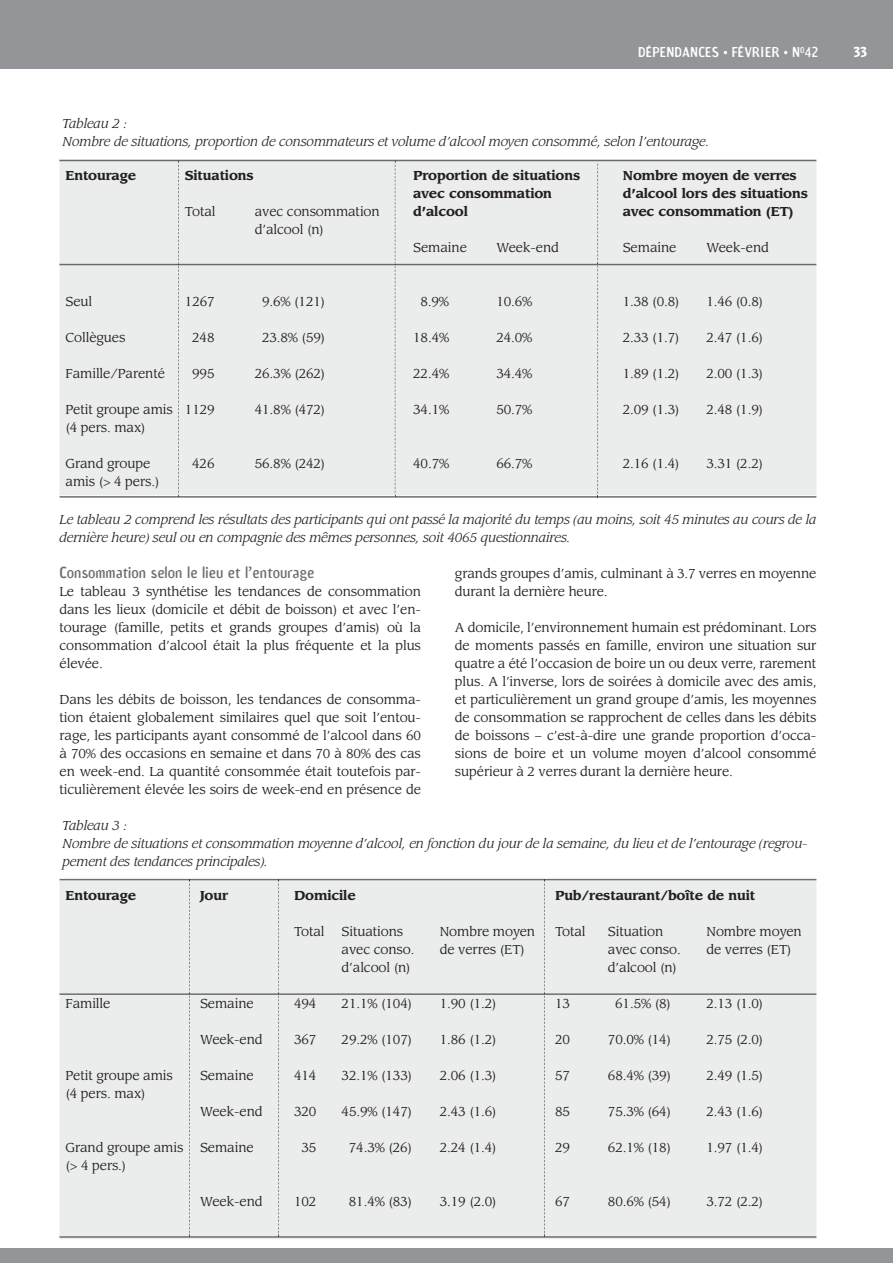
<style>
.page{position:relative;width:893px;height:1263px;background:#fff}
.page>*{position:absolute;margin:0;border:0;box-sizing:border-box;transform-origin:0 0}
.t1{font:15px "Amoebia Sans";color:#6d6e70}
.t2{font:13.5px "Amoebia Sans";letter-spacing:.02em;color:#fff}
.t3{font:700 13.5px "Amoebia";color:#fff}
.t4{font:12.75px/18px "Leawood";letter-spacing:-.01em;color:#231f20}
.t5{font:italic 12.75px/18px "Leawood";letter-spacing:-.01em;color:#231f20}
.t6{font:700 12.75px/18px "Leawood";letter-spacing:-.01em;color:#231f20}
</style>
<div class="page">
<div style="left:0;top:0;width:893px;height:68px;background:#939598"></div>
<div style="left:0;top:1249px;width:893px;height:14px;background:#939598"></div>
<div style="left:60px;top:160px;width:756px;height:338px;background:#ebecec"></div>
<div style="left:60px;top:879px;width:756px;height:359px;background:#ebecec"></div>
<p class="t2" style="left:638px;top:46px;width:182px">DÉPENDANCES FÉVRIER N<sup>O</sup>42</p>
<p class="t3" style="left:854px;top:46px;width:15px">33</p>
<p class="t5" style="left:63px;top:115px;width:648px">Tableau 2 :<br>Nombre de situations, proportion de consommateurs et volume d’alcool moyen consommé, selon l’entourage.</p>
<p class="t6" style="left:66px;top:168px;width:72px">Entourage</p>
<p class="t6" style="left:185px;top:168px;width:70px">Situations</p>
<p class="t6" style="left:413px;top:168px;width:169px">Proportion de situations avec consommation d’alcool</p>
<p class="t6" style="left:623px;top:168px;width:187px">Nombre moyen de verres d’alcool lors des situations</p>
<p class="t4" style="left:185px;top:204px;width:32px">Total</p>
<p class="t4" style="left:255px;top:204px;width:127px">avec consommation</p>
<p class="t6" style="left:623px;top:204px;width:173px">avec consommation (ET)</p>
<p class="t4" style="left:255px;top:222px;width:71px">d’alcool (n)</p>
<p class="t4" style="left:413px;top:240px;width:55px">Semaine</p>
<p class="t4" style="left:496px;top:240px;width:64px">Week-end</p>
<p class="t4" style="left:623px;top:240px;width:55px">Semaine</p>
<p class="t4" style="left:706px;top:240px;width:64px">Week-end</p>
<p class="t4" style="left:66px;top:294px;width:28px">Seul</p>
<p class="t4" style="left:185px;top:294px;width:31px">1267</p>
<p class="t4" style="left:262px;top:294px;width:65px">9.6% (121)</p>
<p class="t4" style="left:420px;top:294px;width:30px">8.9%</p>
<p class="t4" style="left:496px;top:294px;width:38px">10.6%</p>
<p class="t4" style="left:623px;top:294px;width:58px">1.38 (0.8)</p>
<p class="t4" style="left:706px;top:294px;width:58px">1.46 (0.8)</p>
<p class="t4" style="left:66px;top:330px;width:61px">Collègues</p>
<p class="t4" style="left:192px;top:330px;width:24px">248</p>
<p class="t4" style="left:262px;top:330px;width:65px">23.8% (59)</p>
<p class="t4" style="left:413px;top:330px;width:38px">18.4%</p>
<p class="t4" style="left:496px;top:330px;width:38px">24.0%</p>
<p class="t4" style="left:623px;top:330px;width:58px">2.33 (1.7)</p>
<p class="t4" style="left:706px;top:330px;width:58px">2.47 (1.6)</p>
<p class="t4" style="left:66px;top:366px;width:101px">Famille/Parenté</p>
<p class="t4" style="left:192px;top:366px;width:24px">995</p>
<p class="t4" style="left:255px;top:366px;width:72px">26.3% (262)</p>
<p class="t4" style="left:413px;top:366px;width:38px">22.4%</p>
<p class="t4" style="left:496px;top:366px;width:38px">34.4%</p>
<p class="t4" style="left:623px;top:366px;width:58px">1.89 (1.2)</p>
<p class="t4" style="left:706px;top:366px;width:58px">2.00 (1.3)</p>
<p class="t4" style="left:66px;top:402px;width:109px">Petit groupe amis (4 pers. max)</p>
<p class="t4" style="left:185px;top:402px;width:31px">1129</p>
<p class="t4" style="left:255px;top:402px;width:72px">41.8% (472)</p>
<p class="t4" style="left:413px;top:402px;width:38px">34.1%</p>
<p class="t4" style="left:496px;top:402px;width:38px">50.7%</p>
<p class="t4" style="left:623px;top:402px;width:58px">2.09 (1.3)</p>
<p class="t4" style="left:706px;top:402px;width:58px">2.48 (1.9)</p>
<p class="t4" style="left:66px;top:456px;width:96px">Grand groupe amis (&gt; 4 pers.)</p>
<p class="t4" style="left:192px;top:456px;width:24px">426</p>
<p class="t4" style="left:255px;top:456px;width:72px">56.8% (242)</p>
<p class="t4" style="left:413px;top:456px;width:38px">40.7%</p>
<p class="t4" style="left:496px;top:456px;width:38px">66.7%</p>
<p class="t4" style="left:623px;top:456px;width:58px">2.16 (1.4)</p>
<p class="t4" style="left:706px;top:456px;width:58px">3.31 (2.2)</p>
<p class="t5" style="left:60px;top:511px;width:758px">Le tableau 2 comprend les résultats des participants qui ont passé la majorité du temps (au moins, soit 45 minutes au cours de la dernière heure) seul ou en compagnie des mêmes personnes, soit 4065 questionnaires.</p>
<p class="t1" style="left:60px;top:565px;width:256px">Consommation selon le lieu et l’entourage</p>
<p class="t4" style="left:60px;top:583px;width:363px;text-align:justify">Le tableau 3 synthétise les tendances de consommation dans les lieux (domicile et débit de boisson) et avec l’en&shy;tourage (famille, petits et grands groupes d’amis) où la consommation d’alcool était la plus fréquente et la plus élevée.</p>
<p class="t4" style="left:60px;top:691px;width:363px;text-align:justify">Dans les débits de boisson, les tendances de consomma&shy;tion étaient globalement similaires quel que soit l’entou&shy;rage, les participants ayant consommé de l’alcool dans 60 à 70% des occasions en semaine et dans 70 à 80% des cas en week-end. La quantité consommée était toutefois par&shy;ticulièrement élevée les soirs de week-end en présence de</p>
<p class="t4" style="left:455px;top:565px;width:363px">grands groupes d’amis, culminant à 3.7 verres en moyenne durant la dernière heure.</p>
<p class="t4" style="left:455px;top:619px;width:363px;text-align:justify">A domicile, l’environnement humain est prédominant. Lors de moments passés en famille, environ une situation sur quatre a été l’occasion de boire un ou deux verre, rarement plus. A l’inverse, lors de soirées à domicile avec des amis, et particulièrement un grand groupe d’amis, les moyennes de consommation se rapprochent de celles dans les débits de boissons – c’est-à-dire une grande proportion d’occa&shy;sions de boire et un volume moyen d’alcool consommé supérieur à 2 verres durant la dernière heure.</p>
<p class="t5" style="left:63px;top:817px;width:747px">Tableau 3 :<br>Nombre de situations et consommation moyenne d’alcool, en fonction du jour de la semaine, du lieu et de l’entourage (regrou&shy;pement des tendances principales).</p>
<p class="t6" style="left:66px;top:888px;width:72px">Entourage</p>
<p class="t6" style="left:200px;top:888px;width:30px">Jour</p>
<p class="t6" style="left:294px;top:888px;width:63px">Domicile</p>
<p class="t6" style="left:555px;top:888px;width:202px">Pub/restaurant/boîte de nuit</p>
<p class="t4" style="left:294px;top:924px;width:32px">Total</p>
<p class="t4" style="left:342px;top:924px;width:74px">Situations avec conso. d’alcool (n)</p>
<p class="t4" style="left:440px;top:924px;width:97px">Nombre moyen de verres (ET)</p>
<p class="t4" style="left:555px;top:924px;width:32px">Total</p>
<p class="t4" style="left:608px;top:924px;width:74px">Situation avec conso. d’alcool (n)</p>
<p class="t4" style="left:706px;top:924px;width:97px">Nombre moyen de verres (ET)</p>
<p class="t4" style="left:66px;top:996px;width:47px">Famille</p>
<p class="t4" style="left:200px;top:996px;width:55px">Semaine</p>
<p class="t4" style="left:294px;top:996px;width:24px">494</p>
<p class="t4" style="left:342px;top:996px;width:72px">21.1% (104)</p>
<p class="t4" style="left:440px;top:996px;width:58px">1.90 (1.2)</p>
<p class="t4" style="left:555px;top:996px;width:16px">13</p>
<p class="t4" style="left:615px;top:996px;width:57px">61.5% (8)</p>
<p class="t4" style="left:706px;top:996px;width:58px">2.13 (1.0)</p>
<p class="t4" style="left:200px;top:1032px;width:64px">Week-end</p>
<p class="t4" style="left:294px;top:1032px;width:24px">367</p>
<p class="t4" style="left:342px;top:1032px;width:72px">29.2% (107)</p>
<p class="t4" style="left:440px;top:1032px;width:58px">1.86 (1.2)</p>
<p class="t4" style="left:555px;top:1032px;width:16px">20</p>
<p class="t4" style="left:608px;top:1032px;width:65px">70.0% (14)</p>
<p class="t4" style="left:706px;top:1032px;width:58px">2.75 (2.0)</p>
<p class="t4" style="left:66px;top:1068px;width:109px">Petit groupe amis (4 pers. max)</p>
<p class="t4" style="left:200px;top:1068px;width:55px">Semaine</p>
<p class="t4" style="left:294px;top:1068px;width:24px">414</p>
<p class="t4" style="left:342px;top:1068px;width:72px">32.1% (133)</p>
<p class="t4" style="left:440px;top:1068px;width:58px">2.06 (1.3)</p>
<p class="t4" style="left:555px;top:1068px;width:16px">57</p>
<p class="t4" style="left:608px;top:1068px;width:65px">68.4% (39)</p>
<p class="t4" style="left:706px;top:1068px;width:58px">2.49 (1.5)</p>
<p class="t4" style="left:200px;top:1104px;width:64px">Week-end</p>
<p class="t4" style="left:294px;top:1104px;width:24px">320</p>
<p class="t4" style="left:342px;top:1104px;width:72px">45.9% (147)</p>
<p class="t4" style="left:440px;top:1104px;width:58px">2.43 (1.6)</p>
<p class="t4" style="left:555px;top:1104px;width:16px">85</p>
<p class="t4" style="left:608px;top:1104px;width:65px">75.3% (64)</p>
<p class="t4" style="left:706px;top:1104px;width:58px">2.43 (1.6)</p>
<p class="t4" style="left:66px;top:1140px;width:119px">Grand groupe amis (&gt; 4 pers.)</p>
<p class="t4" style="left:200px;top:1140px;width:55px">Semaine</p>
<p class="t4" style="left:301px;top:1140px;width:16px">35</p>
<p class="t4" style="left:349px;top:1140px;width:65px">74.3% (26)</p>
<p class="t4" style="left:440px;top:1140px;width:58px">2.24 (1.4)</p>
<p class="t4" style="left:555px;top:1140px;width:16px">29</p>
<p class="t4" style="left:608px;top:1140px;width:65px">62.1% (18)</p>
<p class="t4" style="left:706px;top:1140px;width:58px">1.97 (1.4)</p>
<p class="t4" style="left:200px;top:1194px;width:64px">Week-end</p>
<p class="t4" style="left:294px;top:1194px;width:24px">102</p>
<p class="t4" style="left:349px;top:1194px;width:65px">81.4% (83)</p>
<p class="t4" style="left:440px;top:1194px;width:58px">3.19 (2.0)</p>
<p class="t4" style="left:555px;top:1194px;width:16px">67</p>
<p class="t4" style="left:608px;top:1194px;width:65px">80.6% (54)</p>
<p class="t4" style="left:706px;top:1194px;width:58px">3.72 (2.2)</p>
</div>
